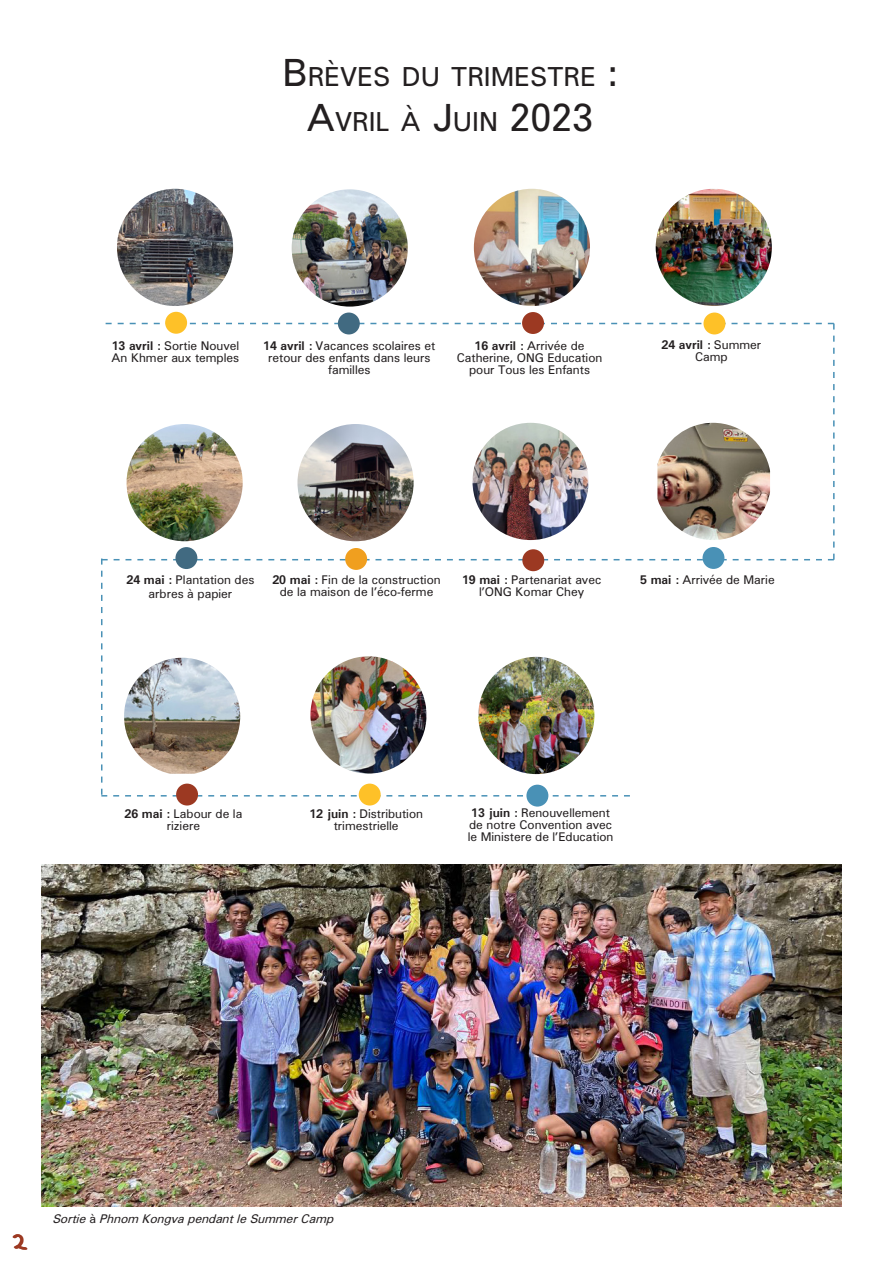
<style>
.page{position:relative;width:893px;height:1263px;background:#fff}
.page>*{position:absolute;margin:0;border:0;box-sizing:border-box;transform-origin:0 0}
.t1{font:26.25px "Free Universal";color:#231f20}
.t2{font:21px "Child's Play";color:#9c3922}
.t3{font:12px/12px "Free Universal";color:#231f20;text-align:center}
.t4{font:italic 12px "Free Universal";color:#231f20}
.s1{font-size:37.5px}
.s2{font-weight:700}
.s3{font-style:normal}
</style>
<div class="page">
<div style="left:338px;top:312px;width:22px;height:22px;background:#416a81;border-radius:50%"></div>
<div style="left:522px;top:312px;width:22px;height:22px;background:#9c3922;border-radius:50%"></div>
<div style="left:703px;top:312px;width:22px;height:22px;background:#fec128;border-radius:50%"></div>
<img style="left:292px;top:189px;width:116px;height:118px">
<img style="left:42px;top:864px;width:800px;height:342px">
<img style="left:117px;top:189px;width:116px;height:117px">
<div style="left:165px;top:312px;width:22px;height:22px;background:#fec128;border-radius:50%"></div>
<img style="left:656px;top:189px;width:116px;height:117px">
<svg style="left:101px;top:323px;width:734px;height:473px"></svg>
<div style="left:175px;top:547px;width:22px;height:22px;background:#416a81;border-radius:50%"></div>
<div style="left:176px;top:783px;width:22px;height:22px;background:#9c3922;border-radius:50%"></div>
<div style="left:359px;top:783px;width:22px;height:22px;background:#fec128;border-radius:50%"></div>
<div style="left:526px;top:785px;width:22px;height:21px;background:#4991b6;border-radius:50%"></div>
<img style="left:310px;top:656px;width:117px;height:117px">
<img style="left:474px;top:189px;width:116px;height:117px">
<img style="left:657px;top:423px;width:113px;height:117px">
<img style="left:478px;top:657px;width:116px;height:117px">
<p class="t1" style="left:282px;top:59px;width:337px"><span class="s1">B</span>RÈVES DU TRIMESTRE <span class="s1">:</span></p>
<p class="t1" style="left:307px;top:104px;width:288px"><span class="s1">A</span>VRIL À <span class="s1">J</span>UIN <span class="s1">2023</span></p>
<p class="t3" style="left:112px;top:339px;width:129px;text-align:left"><span class="s2">13 avril :</span> Sortie Nouvel<br>An Khmer aux temples</p>
<p class="t3" style="left:263px;top:339px;width:174px"><span class="s2">14 avril :</span> Vacances scolaires et retour des enfants dans leurs familles</p>
<p class="t3" style="left:457px;top:339px;width:147px"><span class="s2">16 avril :</span> Arrivée de<br>Catherine, ONG Education pour Tous les Enfants</p>
<p class="t3" style="left:661px;top:338px;width:101px"><span class="s2">24 avril :</span> Summer<br>Camp</p>
<p class="t3" style="left:127px;top:572px;width:129px;line-height:14.4px"><span class="s2">24 mai :</span> Plantation des arbres à papier</p>
<p class="t3" style="left:272px;top:573px;width:170px"><span class="s2">20 mai :</span> Fin de la construction de la maison de l’éco-ferme</p>
<p class="t3" style="left:462px;top:573px;width:141px"><span class="s2">19 mai :</span> Partenariat avec l’ONG Komar Chey</p>
<p class="t3" style="left:640px;top:573px;width:136px"><span class="s2">5 mai :</span> Arrivée de Marie</p>
<p class="t3" style="left:125px;top:807px;width:119px"><span class="s2">26 mai :</span> Labour de la riziere</p>
<p class="t3" style="left:309px;top:807px;width:115px"><span class="s2">12 juin :</span> Distribution trimestrielle</p>
<p class="t3" style="left:468px;top:806px;width:147px;text-align:left"><span class="s2">13 juin :</span> Renouvellement de notre Convention avec le Ministere de l’Education</p>
<h2 class="t2" style="left:13px;top:1232px;width:17px">2</h2>
<p class="t4" style="left:53px;top:1210px;width:282px">Sortie <span class="s3">à</span> Phnom Kongva pendant le Summer Camp</p>
</div>
